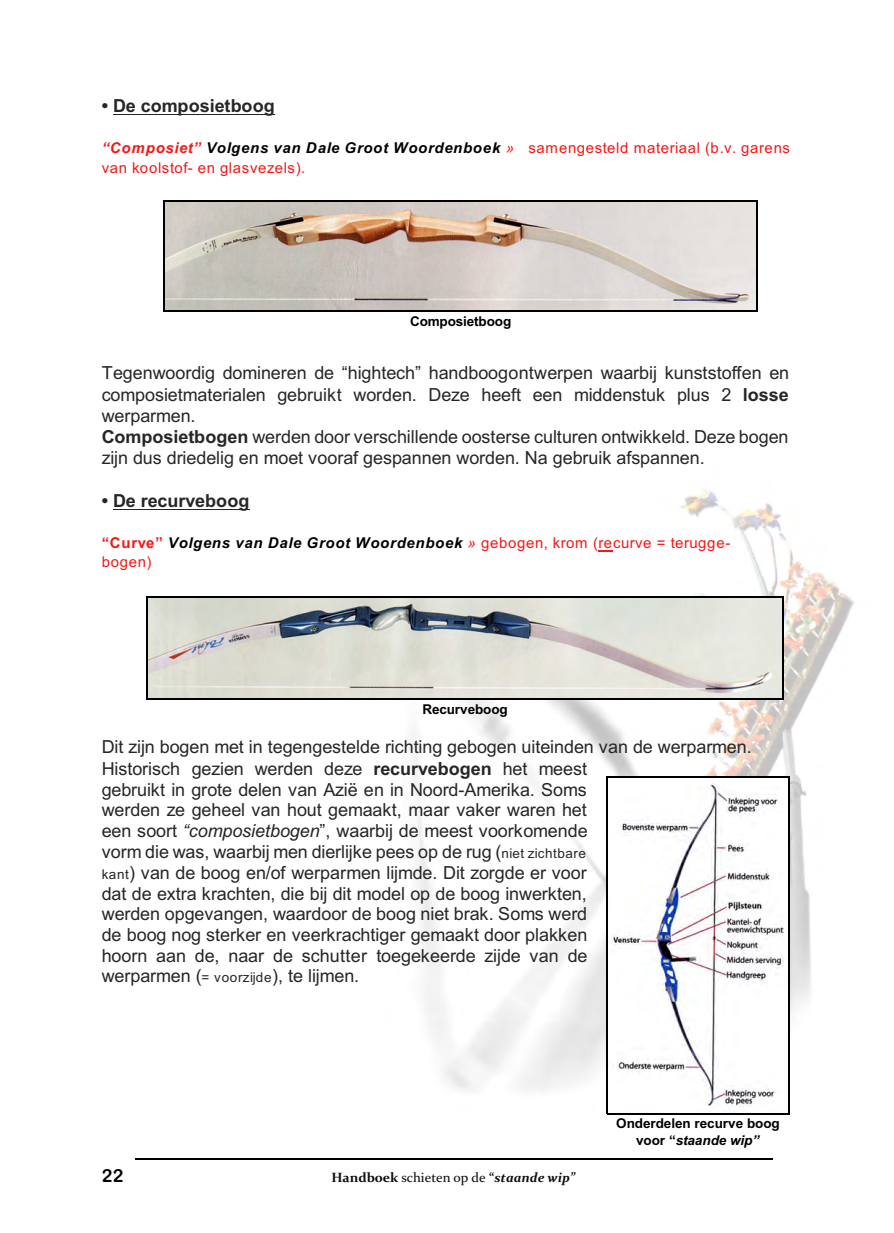
<style>
.page{position:relative;width:894px;height:1233px;background:#fff}
.page>*{position:absolute;margin:0;border:0;box-sizing:border-box;transform-origin:0 0}
.t1{font:18px/20.9px "Arial";letter-spacing:-.005em;color:#262626}
.t2{font:700 18px "Arial";letter-spacing:-.005em;color:#262626}
.t3{font:18px "Arial Rounded MT Bold";color:#000}
.t4{font:15px/19.8px "Arial";letter-spacing:.045em;color:#f51717}
.t5{font:700 13.5px/16.2px "Arial";letter-spacing:-.005em;color:#000;text-align:center}
.t6{font:13.5px "Constantia";color:#0d0d0d}
.s1{font-weight:700;font-style:italic}
.s2{font-weight:700;font-style:italic;color:#000}
.s3{font-style:italic}
.s4{font-weight:700}
.s5{font-size:13.5px}
</style>
<div class="page">
<img style="left:375px;top:489px;width:479px;height:623px">
<hr style="left:135px;top:1158px;width:638px;height:1px;background:#000">
<hr style="left:113px;top:114px;width:162px;height:1px;background:#262626">
<hr style="left:113px;top:509px;width:136px;height:1px;background:#262626">
<svg style="left:599px;top:550px;width:14px;height:2px"></svg>
<img style="left:164px;top:201px;width:593px;height:109px">
<hr style="left:163px;top:200px;width:1px;height:112px;background:#000">
<hr style="left:757px;top:200px;width:1px;height:112px;background:#000">
<hr style="left:163px;top:200px;width:595px;height:1px;background:#000">
<hr style="left:163px;top:311px;width:595px;height:1px;background:#000">
<img style="left:147px;top:598px;width:635px;height:100px">
<hr style="left:146px;top:597px;width:1px;height:102px;background:#000">
<hr style="left:782px;top:597px;width:2px;height:102px;background:#000">
<hr style="left:146px;top:597px;width:638px;height:1px;background:#000">
<hr style="left:146px;top:698px;width:638px;height:1px;background:#000">
<img style="left:608px;top:778px;width:180px;height:334px">
<hr style="left:607px;top:777px;width:1px;height:337px;background:#000">
<hr style="left:788px;top:777px;width:1px;height:337px;background:#000">
<hr style="left:607px;top:777px;width:182px;height:1px;background:#000">
<hr style="left:607px;top:1113px;width:182px;height:1px;background:#000">
<p class="t2" style="left:102px;top:99px;width:175px">• De composietboog</p>
<p class="t4" style="left:102px;top:139px;width:690px"><span class="s1">“Composiet”</span> <span class="s2">Volgens van Dale Groot Woordenboek</span> <span class="s3">»</span> samengesteld materiaal (b.v. garens van koolstof- en glasvezels).</p>
<p class="t5" style="left:410px;top:314px;width:103px">Composietboog</p>
<p class="t1" style="left:102px;top:364px;width:689px">Tegenwoordig domineren de “hightech” handboogontwerpen waarbij kunststoffen en composietmaterialen gebruikt worden. Deze heeft een middenstuk plus 2 <span class="s4">losse </span>werparmen.<br><span class="s4">Composietbogen</span> werden door verschillende oosterse culturen ontwikkeld. Deze bogen zijn dus driedelig en moet vooraf gespannen worden. Na gebruik afspannen.</p>
<p class="t2" style="left:102px;top:494px;width:149px">• De recurveboog</p>
<p class="t4" style="left:102px;top:534px;width:630px"><span class="s4">“Curve”</span> <span class="s2">Volgens van Dale Groot Woordenboek</span> <span class="s3">»</span> gebogen, krom (recurve = terugge&shy;bogen)</p>
<p class="t5" style="left:422px;top:702px;width:87px">Recurveboog</p>
<p class="t1" style="left:102px;top:738px;width:652px">Dit zijn bogen met in tegengestelde richting gebogen uiteinden van de werparmen.<br>Historisch gezien werden deze <span class="s4">recurvebogen</span> het meest<br>gebruikt in grote delen van Azië en in Noord-Amerika. Soms<br>werden ze geheel van hout gemaakt, maar vaker waren het<br>een soort <span class="s3">“composietbogen</span>”, waarbij de meest voorkomende<br>vorm die was, waarbij men dierlijke pees op de rug (<span class="s5">niet zichtbare<br>kant</span>) van de boog en/of werparmen lijmde. Dit zorgde er voor<br>dat de extra krachten, die bij dit model op de boog inwerkten,<br>werden opgevangen, waardoor de boog niet brak. Soms werd<br>de boog nog sterker en veerkrachtiger gemaakt door plakken<br>hoorn aan de, naar de schutter toegekeerde zijde van de<br>werparmen (<span class="s5">= voorzijde</span>), te lijmen.</p>
<p class="t3" style="left:102px;top:1169px;width:23px">22</p>
<p class="t6" style="left:331px;top:1172px;width:245px"><span class="s4">Handboek</span> schieten op de <span class="s4">“</span><span class="s1">staande wip”</span></p>
<p class="t5" style="left:616px;top:1117px;width:165px">Onderdelen recurve boog voor “<span class="s3">staande wip”</span></p>
</div>
